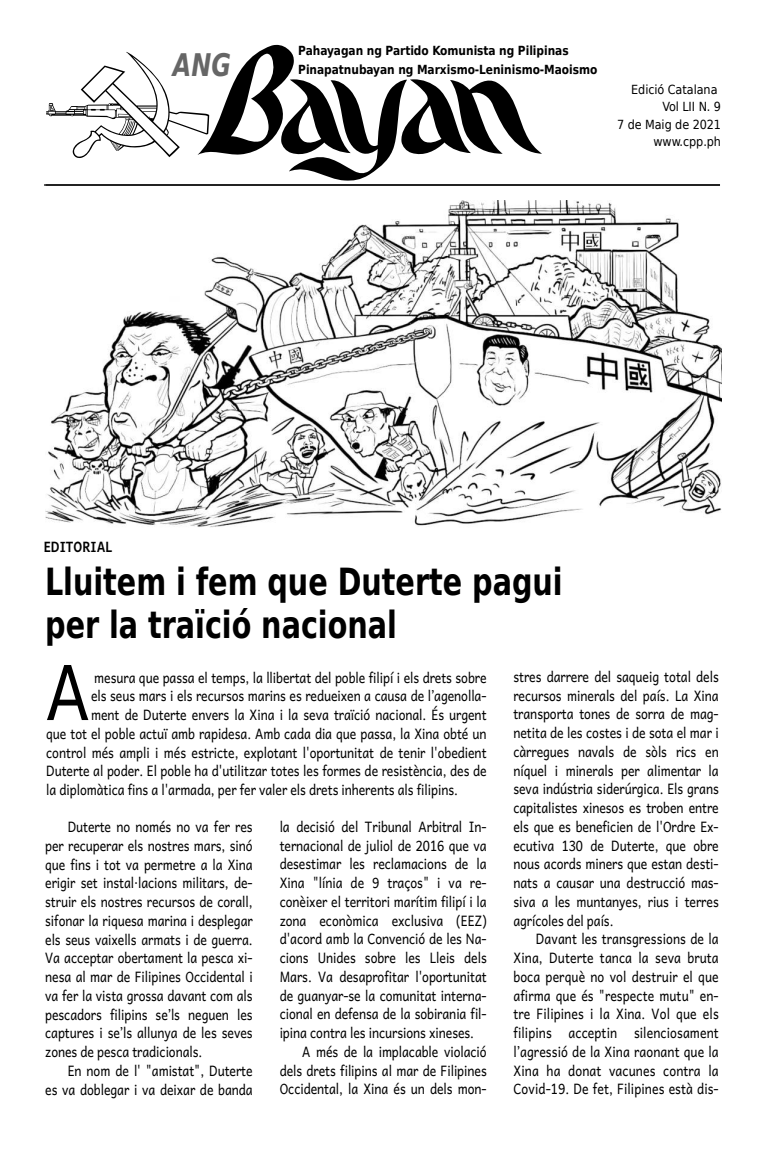
<style>
.page{position:relative;width:765px;height:1170px;background:#fff}
.page>*{position:absolute;margin:0;border:0;box-sizing:border-box;transform-origin:0 0}
.t1{font:77.25px "Andika New Basic";color:#000;scale:.85 1}
.t2{font:700 37.5px/42.5px "DejaVu Sans Condensed";color:#000;scale:.85 1}
.t3{font:italic 700 31.25px "DejaVu Sans Condensed";color:#666;scale:.85 1}
.t4{font:14.38px/18.8px "Andika New Basic";letter-spacing:-.005em;color:#000;text-align:justify;scale:.85 1}
.t5{font:700 14.38px "Andika New Basic";letter-spacing:-.005em;color:#000;scale:.85 1}
.t6{font:700 12.5px/18.8px "DejaVu Sans";letter-spacing:-.005em;color:#000;scale:.85 1}
.t7{font:12.5px/17.5px "DejaVu Sans";letter-spacing:-.005em;color:#000;text-align:right;scale:.9 1}
</style>
<div class="page">
<svg style="left:46px;top:52px;width:151px;height:106px"></svg>
<hr style="left:44px;top:184px;width:676px;height:2px;background:#000">
<svg style="left:197px;top:45px;width:345px;height:136px"></svg>
<img style="left:46px;top:201px;width:676px;height:327px">
<h3 class="t3" style="left:173px;top:41px;width:70px">ANG</h3>
<p class="t6" style="left:298px;top:41px;width:353px">Pahayagan ng Partido Komunista ng Pilipinas<br>Pinapatnubayan ng Marxismo-Leninismo-Maoismo</p>
<p class="t7" style="left:617px;top:80px;width:117px">Edició Catalana<br>Vol LII N. 9<br>7 de Maig de 2021 www.cpp.ph</p>
<p class="t5" style="left:44px;top:539px;width:82px">EDITORIAL</p>
<h2 class="t2" style="left:45px;top:560px;width:610px">Lluitem i fem que Duterte pagui per la traïció nacional</h2>
<h1 class="t1" style="left:46px;top:652px;width:54px">A</h1>
<p class="t4" style="left:94px;top:669px;width:463px">mesura que passa el temps, la llibertat del poble filipí i els drets sobre</p>
<p class="t4" style="left:513px;top:668px;width:243px">stres darrere del saqueig total dels recursos minerals del país. La Xina transporta tones de sorra de mag‐ netita de les costes i de sota el mar i càrregues navals de sòls rics en níquel i minerals per alimentar la seva indústria siderúrgica. Els grans capitalistes xinesos es troben entre els que es beneficien de l'Ordre Ex‐ ecutiva 130 de Duterte, que obre nous acords miners que estan desti‐ nats a causar una destrucció mas‐ siva a les muntanyes, rius i terres agrícoles del país.</p>
<p class="t4" style="left:513px;top:930px;width:243px;text-indent:23px">Davant les transgressions de la Xina, Duterte tanca la seva bruta boca perquè no vol destruir el que afirma que és "respecte mutu" en‐ tre Filipines i la Xina. Vol que els filipins acceptin silenciosament l’agressió de la Xina raonant que la Xina ha donat vacunes contra la Covid-19. De fet, Filipines està dis‐</p>
<p class="t4" style="left:91px;top:687px;width:467px">els seus mars i els recursos marins es redueixen a causa de l’agenolla‐</p>
<p class="t4" style="left:91px;top:706px;width:467px">ment de Duterte envers la Xina i la seva traïció nacional. És urgent</p>
<p class="t4" style="left:46px;top:725px;width:520px">que tot el poble actuï amb rapidesa. Amb cada dia que passa, la Xina obté un</p>
<p class="t4" style="left:46px;top:744px;width:520px">control més ampli i més estricte, explotant l'oportunitat de tenir l'obedient</p>
<p class="t4" style="left:46px;top:762px;width:520px">Duterte al poder. El poble ha d'utilitzar totes les formes de resistència, des de</p>
<p class="t4" style="left:46px;top:781px;width:486px">la diplomàtica fins a l'armada, per fer valer els drets inherents als filipins.</p>
<p class="t4" style="left:280px;top:818px;width:245px">la decisió del Tribunal Arbitral In‐</p>
<p class="t4" style="left:280px;top:837px;width:245px">ternacional de juliol de 2016 que va</p>
<p class="t4" style="left:280px;top:855px;width:245px">desestimar les reclamacions de la</p>
<p class="t4" style="left:280px;top:874px;width:245px">Xina "línia de 9 traços" i va re‐</p>
<p class="t4" style="left:280px;top:893px;width:245px">conèixer el territori marítim filipí i la</p>
<p class="t4" style="left:280px;top:912px;width:245px">zona econòmica exclusiva (EEZ)</p>
<p class="t4" style="left:280px;top:930px;width:245px">d'acord amb la Convenció de les Na‐</p>
<p class="t4" style="left:280px;top:949px;width:245px">cions Unides sobre les Lleis dels</p>
<p class="t4" style="left:280px;top:968px;width:245px">Mars. Va desaprofitar l'oportunitat</p>
<p class="t4" style="left:280px;top:987px;width:245px">de guanyar-se la comunitat interna‐</p>
<p class="t4" style="left:280px;top:1005px;width:245px">cional en defensa de la sobirania fil‐</p>
<p class="t4" style="left:280px;top:1024px;width:230px">ipina contra les incursions xineses.</p>
<p class="t4" style="left:302px;top:1043px;width:219px">A més de la implacable violació</p>
<p class="t4" style="left:280px;top:1062px;width:245px">dels drets filipins al mar de Filipines</p>
<p class="t4" style="left:280px;top:1080px;width:245px">Occidental, la Xina és un dels mon‐</p>
<p class="t4" style="left:45px;top:818px;width:246px;text-indent:23px">Duterte no només no va fer res per recuperar els nostres mars, sinó que fins i tot va permetre a la Xina erigir set instal·lacions militars, de‐ struir els nostres recursos de corall, sifonar la riquesa marina i desplegar els seus vaixells armats i de guerra.<br>Va acceptar obertament la pesca xi‐ nesa al mar de Filipines Occidental i va fer la vista grossa davant com als pescadors filipins se’ls neguen les captures i se’ls allunya de les seves zones de pesca tradicionals.</p>
<p class="t4" style="left:45px;top:1062px;width:246px;text-align:right">En nom de l' "amistat", Duterte<br>es va doblegar i va deixar de banda</p>
</div>
